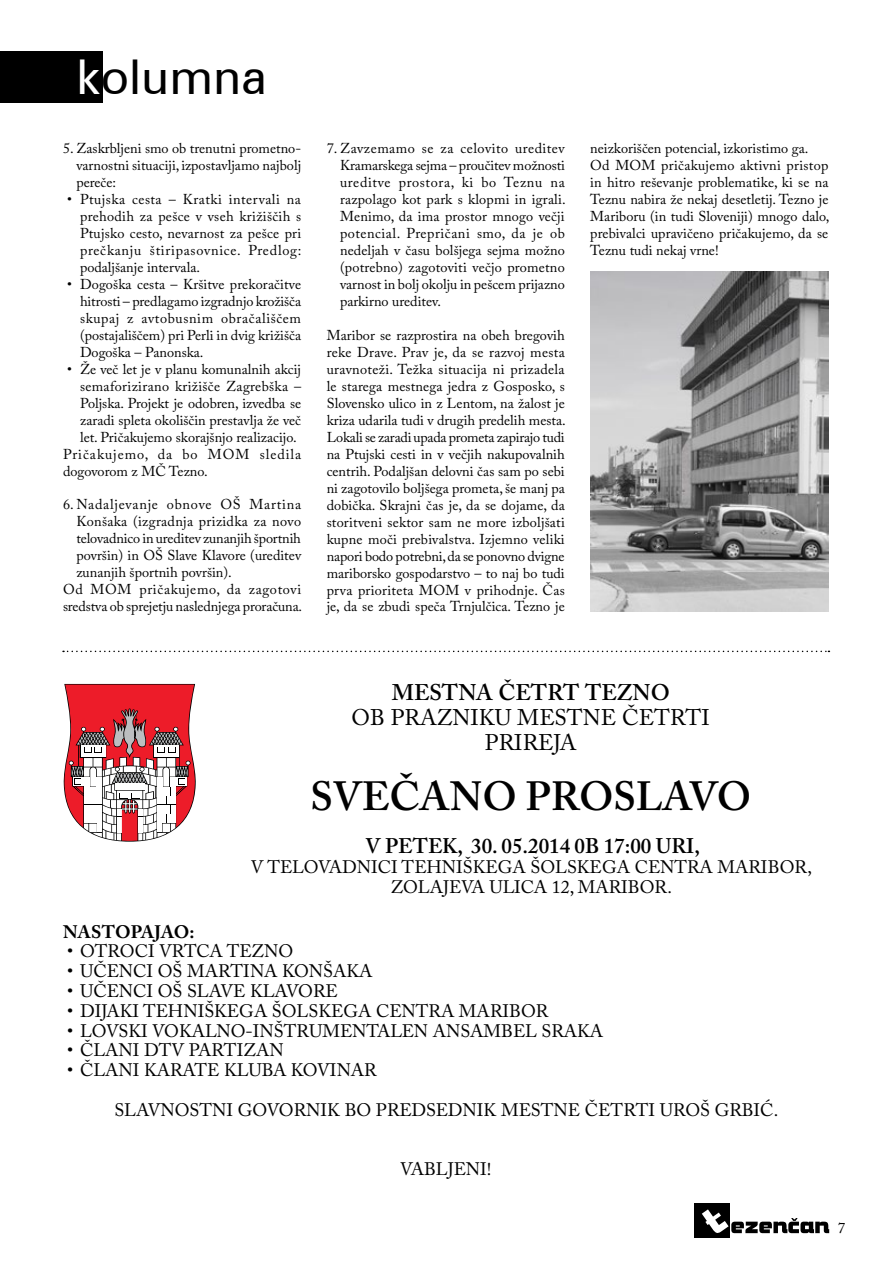
<style>
.page{position:relative;width:893px;height:1263px;background:#fff}
.page>*{position:absolute;margin:0;border:0;box-sizing:border-box;transform-origin:0 0}
.t1{font:48px "Zurich BT";color:#000}
.t2{font:600 40.5px "Adobe Caslon Pro";color:#000}
.t3{font:22.5px/24.8px "Adobe Caslon Pro";color:#000;text-align:center}
.t4{font:600 22.5px "Adobe Caslon Pro";color:#000}
.t5{font:600 21px "Adobe Caslon Pro";color:#000}
.t6{font:18px/19.8px "Adobe Caslon Pro";color:#000;text-align:center}
.t7{font:700 18px "Adobe Caslon Pro";letter-spacing:.015em;color:#000}
.t8{font:15px "Adobe Caslon Pro";color:#000}
.t9{font:14.25px/17px "Adobe Caslon Pro";color:#000;text-align:justify}
.t10{font:14.25px "Adobe Caslon Pro";letter-spacing:.025em;color:#000}
.t11{font:14.25px "Adobe Caslon Pro";letter-spacing:.02em;color:#000}
.t12{font:14.25px "Adobe Caslon Pro";letter-spacing:.05em;color:#000}
.t13{font:14.25px "Adobe Caslon Pro";letter-spacing:.045em;color:#000}
.t14{font:14.25px "Adobe Caslon Pro";letter-spacing:.065em;color:#000}
.s1{color:#fff}
</style>
<div class="page">
<div style="left:0;top:51px;width:102px;height:51px;background:#000"></div>
<div style="left:695px;top:1203px;width:35px;height:34px;background:#000"></div>
<svg style="left:702px;top:1209px;width:127px;height:24px"></svg>
<img style="left:590px;top:271px;width:238px;height:340px">
<svg style="left:63px;top:684px;width:133px;height:158px"></svg>
<svg style="left:63px;top:651px;width:766px;height:1px"></svg>
<h1 class="t1" style="left:77px;top:48px;width:192px"><span class="s1">k</span>olumna</h1>
<p class="t9" style="left:76px;top:140px;width:226px;text-indent:-13px">5. Zaskrbljeni smo ob trenutni prometno&shy;varnostni situaciji, izpostavljamo najbolj pereče:</p>
<p class="t9" style="left:80px;top:191px;width:223px;text-indent:-13px">• Ptujska cesta – Kratki intervali na prehodih za pešce v vseh križiščih s Ptujsko cesto, nevarnost za pešce pri prečkanju štiripasovnice. Predlog: podaljšanje intervala.</p>
<p class="t9" style="left:80px;top:275px;width:223px;text-indent:-13px">• Dogoška cesta – Kršitve prekoračitve hitrosti – predlagamo izgradnjo krožišča skupaj z avtobusnim obračališčem (postajališčem) pri Perli in dvig križišča Dogoška – Panonska.</p>
<p class="t9" style="left:67px;top:360px;width:235px">• Že več let je v planu komunalnih akcij</p>
<p class="t10" style="left:80px;top:377px;width:223px">semaforizirano križišče Zagrebška –</p>
<p class="t9" style="left:80px;top:394px;width:223px">Poljska. Projekt je odobren, izvedba se</p>
<p class="t9" style="left:80px;top:411px;width:223px">zaradi spleta okoliščin prestavlja že več</p>
<p class="t9" style="left:80px;top:428px;width:218px">let. Pričakujemo skorajšnjo realizacijo.</p>
<p class="t14" style="left:63px;top:445px;width:240px">Pričakujemo, da bo MOM sledila</p>
<p class="t9" style="left:63px;top:462px;width:146px">dogovorom z MČ Tezno.</p>
<p class="t12" style="left:63px;top:496px;width:240px">6. Nadaljevanje obnove OŠ Martina</p>
<p class="t11" style="left:76px;top:513px;width:226px">Konšaka (izgradnja prizidka za novo</p>
<p class="t9" style="left:76px;top:530px;width:226px">telovadnico in ureditev zunanjih športnih</p>
<p class="t9" style="left:76px;top:547px;width:226px">površin) in OŠ Slave Klavore (ureditev</p>
<p class="t9" style="left:76px;top:564px;width:157px">zunanjih športnih površin).</p>
<p class="t13" style="left:63px;top:581px;width:240px">Od MOM pričakujemo, da zagotovi</p>
<p class="t9" style="left:63px;top:598px;width:241px">sredstva ob sprejetju naslednjega proračuna.</p>
<p class="t9" style="left:340px;top:140px;width:227px;text-indent:-13px">7. Zavzemamo se za celovito ureditev Kramarskega sejma – proučitev možnosti ureditve prostora, ki bo Teznu na razpolago kot park s klopmi in igrali.<br>Menimo, da ima prostor mnogo večji potencial. Prepričani smo, da je ob nedeljah v času bolšjega sejma možno (potrebno) zagotoviti večjo prometno varnost in bolj okolju in pešcem prijazno parkirno ureditev.</p>
<p class="t9" style="left:327px;top:326px;width:241px">Maribor se razprostira na obeh bregovih reke Drave. Prav je, da se razvoj mesta uravnoteži. Težka situacija ni prizadela le starega mestnega jedra z Gosposko, s Slovensko ulico in z Lentom, na žalost je kriza udarila tudi v drugih predelih mesta.<br>Lokali se zaradi upada prometa zapirajo tudi na Ptujski cesti in v večjih nakupovalnih centrih. Podaljšan delovni čas sam po sebi ni zagotovilo boljšega prometa, še manj pa dobička. Skrajni čas je, da se dojame, da storitveni sektor sam ne more izboljšati kupne moči prebivalstva. Izjemno veliki napori bodo potrebni, da se ponovno dvigne mariborsko gospodarstvo – to naj bo tudi prva prioriteta MOM v prihodnje. Čas je, da se zbudi speča Trnjulčica. Tezno je</p>
<p class="t9" style="left:590px;top:140px;width:241px;text-align:left">neizkoriščen potencial, izkoristimo ga.<br>Od MOM pričakujemo aktivni pristop in hitro reševanje problematike, ki se na Teznu nabira že nekaj desetletij. Tezno je Mariboru (in tudi Sloveniji) mnogo dalo, prebivalci upravičeno pričakujemo, da se Teznu tudi nekaj vrne!</p>
<h3 class="t4" style="left:392px;top:679px;width:280px">MESTNA ČETRT TEZNO</h3>
<h3 class="t3" style="left:352px;top:705px;width:360px">OB PRAZNIKU MESTNE ČETRTI<br>PRIREJA</h3>
<h2 class="t2" style="left:310px;top:772px;width:442px">SVEČANO PROSLAVO</h2>
<h3 class="t5" style="left:366px;top:833px;width:336px">V PETEK, 30. 05.2014 0B 17:00 URI,</h3>
<p class="t6" style="left:251px;top:857px;width:562px">V TELOVADNICI TEHNIŠKEGA ŠOLSKEGA CENTRA MARIBOR,<br>ZOLAJEVA ULICA 12, MARIBOR.</p>
<p class="t7" style="left:63px;top:921px;width:133px">NASTOPAJAO:</p>
<p class="t6" style="left:67px;top:941px;width:228px">• OTROCI VRTCA TEZNO</p>
<p class="t6" style="left:67px;top:961px;width:307px">• UČENCI OŠ MARTINA KONŠAKA</p>
<p class="t6" style="left:67px;top:981px;width:272px">• UČENCI OŠ SLAVE KLAVORE</p>
<p class="t6" style="left:67px;top:1001px;width:483px">• DIJAKI TEHNIŠKEGA ŠOLSKEGA CENTRA MARIBOR</p>
<p class="t6" style="left:67px;top:1020px;width:537px">• LOVSKI VOKALNO-INŠTRUMENTALEN ANSAMBEL SRAKA</p>
<p class="t6" style="left:67px;top:1040px;width:218px">• ČLANI DTV PARTIZAN</p>
<p class="t6" style="left:67px;top:1060px;width:311px">• ČLANI KARATE KLUBA KOVINAR</p>
<p class="t6" style="left:114px;top:1100px;width:665px">SLAVNOSTNI GOVORNIK BO PREDSEDNIK MESTNE ČETRTI UROŠ GRBIĆ.</p>
<p class="t6" style="left:400px;top:1159px;width:93px">VABLJENI!</p>
<p class="t8" style="left:838px;top:1219px;width:9px">7</p>
</div>
